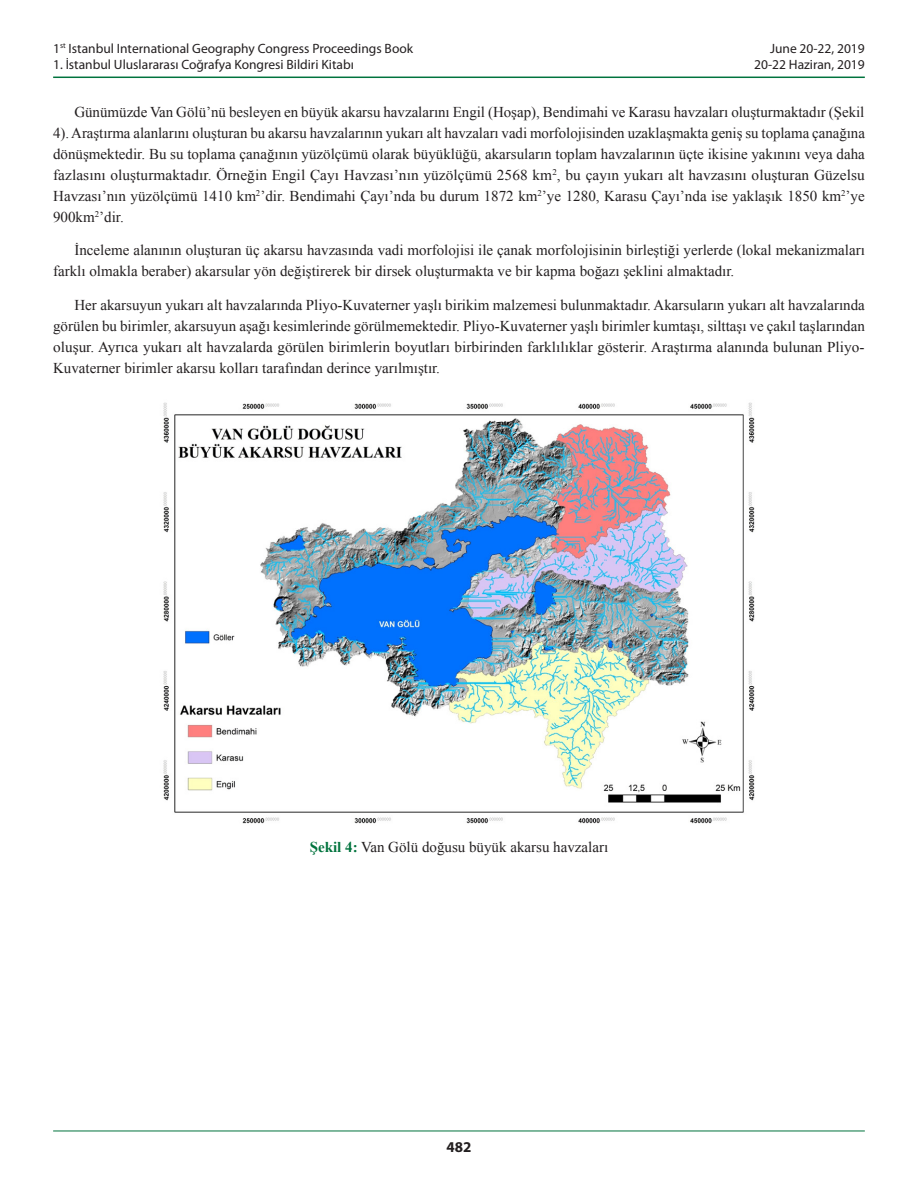
<style>
.page{position:relative;width:918px;height:1188px;background:#fff}
.page>*{position:absolute;margin:0;border:0;box-sizing:border-box;transform-origin:0 0}
.t1{font:15px/21px "Times New Roman";color:#231f20;text-align:justify}
.t2{font:700 15px "Myriad Pro";color:#231f20}
.t3{font:13.5px/16.2px "Myriad Pro";color:#231f20;text-align:right}
.s1{font-weight:700;color:#00733d}
</style>
<div class="page">
<hr style="left:53px;top:77px;width:812px;height:1px;background:#00733d">
<hr style="left:53px;top:1131px;width:812px;height:1px;background:#00733d">
<img style="left:163px;top:402px;width:592px;height:422px">
<p class="t3" style="left:53px;top:40px;width:362px">1<sup>st</sup> Istanbul International Geography Congress Proceedings Book</p>
<p class="t3" style="left:53px;top:56px;width:302px">1. İstanbul Uluslararası Coğrafya Kongresi Bildiri Kitabı</p>
<p class="t3" style="left:754px;top:40px;width:112px">June 20-22, 2019<br>20-22 Haziran, 2019</p>
<p class="t1" style="left:53px;top:101px;width:813px;text-indent:21px">Günümüzde Van Gölü’nü besleyen en büyük akarsu havzalarını Engil (Hoşap), Bendimahi ve Karasu havzaları oluşturmaktadır (Şekil 4). Araştırma alanlarını oluşturan bu akarsu havzalarının yukarı alt havzaları vadi morfolojisinden uzaklaşmakta geniş su toplama çanağına dönüşmektedir. Bu su toplama çanağının yüzölçümü olarak büyüklüğü, akarsuların toplam havzalarının üçte ikisine yakınını veya daha fazlasını oluşturmaktadır. Örneğin Engil Çayı Havzası’nın yüzölçümü 2568 km<sup>2</sup>, bu çayın yukarı alt havzasını oluşturan Güzelsu Havzası’nın yüzölçümü 1410 km<sup>2</sup>’dir. Bendimahi Çayı’nda bu durum 1872 km<sup>2</sup>’ye 1280, Karasu Çayı’nda ise yaklaşık 1850 km<sup>2</sup>’ye 900km<sup>2</sup>’dir.</p>
<p class="t1" style="left:53px;top:240px;width:813px;text-indent:21px">İnceleme alanının oluşturan üç akarsu havzasında vadi morfolojisi ile çanak morfolojisinin birleştiği yerlerde (lokal mekanizmaları farklı olmakla beraber) akarsular yön değiştirerek bir dirsek oluşturmakta ve bir kapma boğazı şeklini almaktadır.</p>
<p class="t1" style="left:53px;top:294px;width:813px;text-indent:21px">Her akarsuyun yukarı alt havzalarında Pliyo-Kuvaterner yaşlı birikim malzemesi bulunmaktadır. Akarsuların yukarı alt havzalarında görülen bu birimler, akarsuyun aşağı kesimlerinde görülmemektedir. Pliyo-Kuvaterner yaşlı birimler kumtaşı, silttaşı ve çakıl taşlarından oluşur. Ayrıca yukarı alt havzalarda görülen birimlerin boyutları birbirinden farklılıklar gösterir. Araştırma alanında bulunan Pliyo-Kuvaterner birimler akarsu kolları tarafından derince yarılmıştır.</p>
<p class="t1" style="left:310px;top:837px;width:300px"><span class="s1">Şekil 4:</span> Van Gölü doğusu büyük akarsu havzaları</p>
<p class="t2" style="left:447px;top:1139px;width:26px">482</p>
</div>
